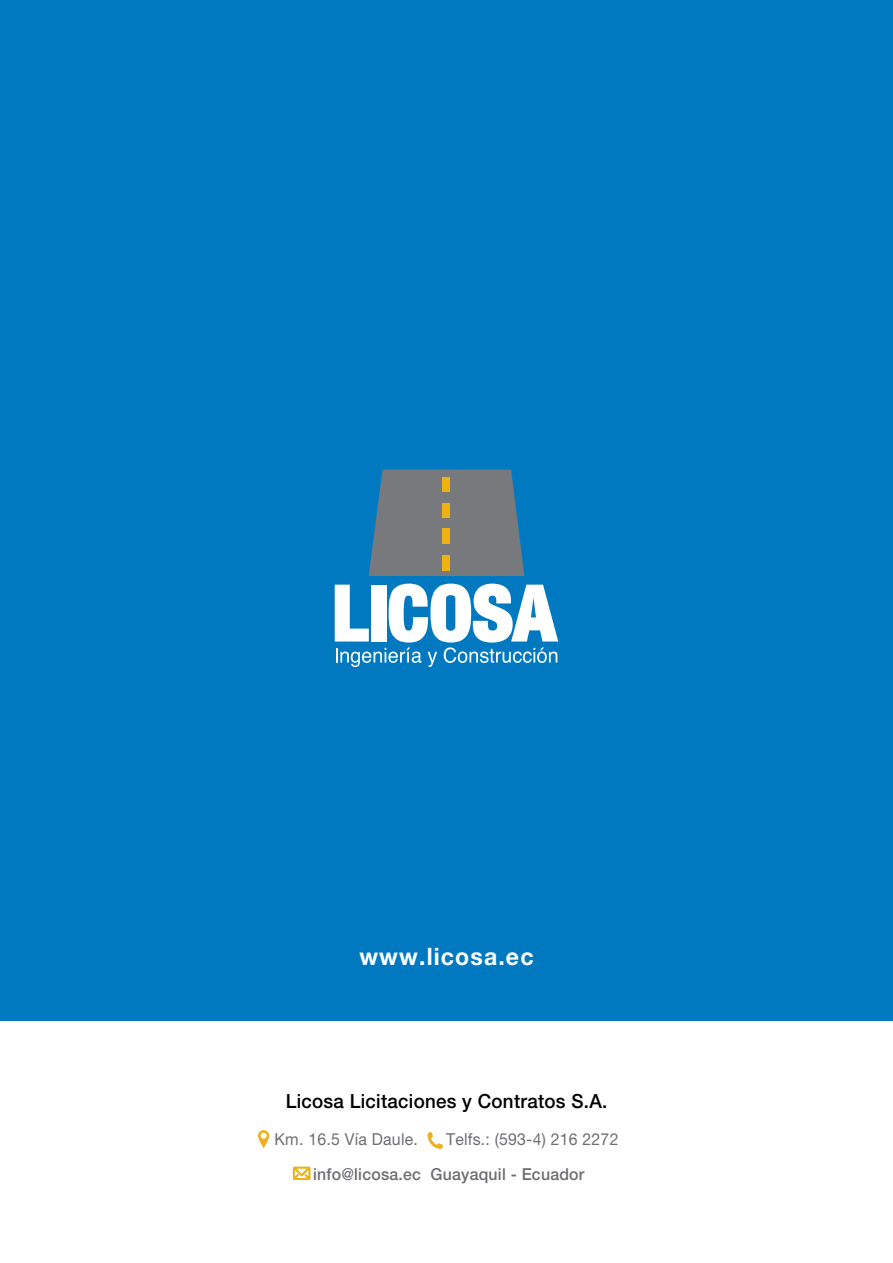
<style>
.page{position:relative;width:893px;height:1263px;background:#fff}
.page>*{position:absolute;margin:0;border:0;box-sizing:border-box;transform-origin:0 0}
.t1{font:700 24px "Helvetica Neue LT Pro";letter-spacing:.05em;color:#fff;scale:.96 1}
.t2{font:500 19.5px "Helvetica Neue LT Pro";letter-spacing:.015em;color:#000;scale:.96 1}
.t3{font:16.5px "Helvetica Neue LT Pro";letter-spacing:.015em;color:#6d6e71;scale:.96 1}
.t4{font:500 16.5px "Helvetica Neue LT Pro";letter-spacing:.015em;color:#6d6e71;scale:.96 1}
</style>
<div class="page">
<div style="left:0;top:0;width:893px;height:1021px;background:#0079c1"></div>
<svg style="left:258px;top:1130px;width:11px;height:18px"></svg>
<svg style="left:427px;top:1132px;width:16px;height:17px"></svg>
<svg style="left:293px;top:1167px;width:17px;height:13px"></svg>
<svg style="left:369px;top:470px;width:155px;height:106px"></svg>
<div style="left:443px;top:555px;width:7px;height:16px;background:#eeb111"></div>
<div style="left:443px;top:529px;width:7px;height:15px;background:#eeb111"></div>
<div style="left:443px;top:503px;width:7px;height:14px;background:#eeb111"></div>
<div style="left:443px;top:477px;width:7px;height:14px;background:#eeb111"></div>
<svg style="left:335px;top:584px;width:223px;height:83px"></svg>
<h1 class="t1" style="left:359px;top:941px;width:183px">www.licosa.ec</h1>
<p class="t2" style="left:286px;top:1089px;width:337px">Licosa Licitaciones y Contratos S.A.</p>
<p class="t3" style="left:274px;top:1129px;width:151px">Km. 16.5 Vía Daule.</p>
<p class="t3" style="left:446px;top:1129px;width:181px">Telfs.: (593-4) 216 2272</p>
<p class="t4" style="left:313px;top:1164px;width:284px">info@licosa.ec Guayaquil - Ecuador</p>
</div>
